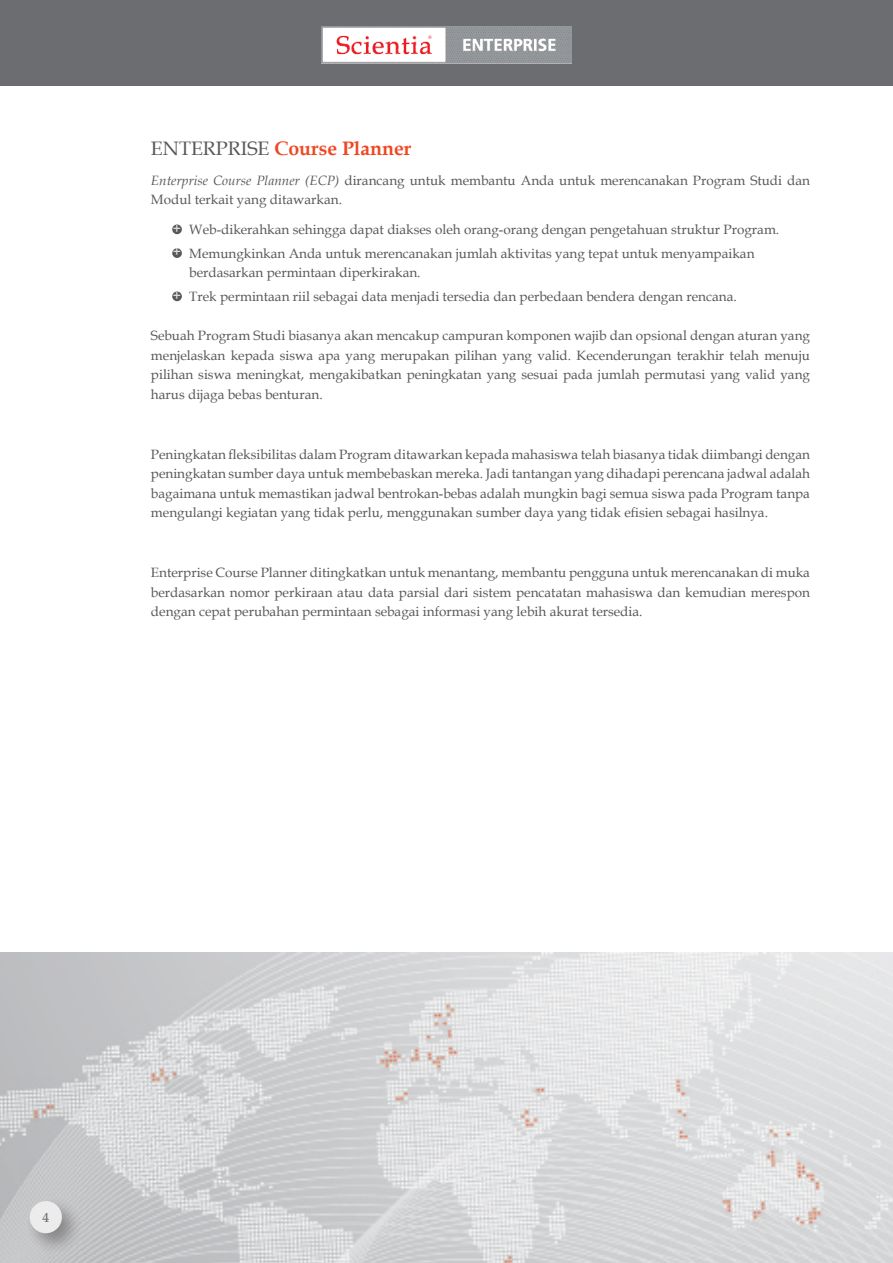
<style>
.page{position:relative;width:893px;height:1263px;background:#fff}
.page>*{position:absolute;margin:0;border:0;box-sizing:border-box;transform-origin:0 0}
.Product_Name{font:700 19.5px "Book Antiqua";color:#ef4722}
.Product_Name-2{font:19.5px "Book Antiqua";color:#57585a}
.Body_text{font:13.5px/19.5px "Book Antiqua";color:#57585a;text-align:justify}
.Bullet_text{font:13.5px/19.5px "Book Antiqua";color:#57585a}
.Bullet_text_LAST{font:13.5px "Book Antiqua";color:#57585a}
.t1{font:13.5px "Book Antiqua";color:#231f20}
.s1{font-style:italic}
.s2{font-weight:700;color:#dcdddf}
</style>
<div class="page">
<img style="left:0;top:952px;width:893px;height:311px">
<div style="left:0;top:0;width:893px;height:85px;background:#6c6d70"></div>
<img style="left:322px;top:27px;width:249px;height:37px">
<div style="left:23px;top:1195px;width:60px;height:59px;background:#231f20;opacity:.5"></div>
<div style="left:30px;top:1201px;width:32px;height:32px;background:#ececed;border-radius:50%"></div>
<div style="left:172px;top:224px;width:10px;height:10px;background:#57585a;border-radius:50%"></div>
<div style="left:172px;top:248px;width:10px;height:10px;background:#57585a;border-radius:50%"></div>
<div style="left:172px;top:291px;width:10px;height:10px;background:#57585a;border-radius:50%"></div>
<p class="Product_Name-2" style="left:151px;top:134px;width:100px">enterprise</p>
<p class="Product_Name" style="left:274px;top:135px;width:139px">Course Planner</p>
<p class="Body_text" style="left:151px;top:170px;width:661px"><span class="s1">Enterprise Course Planner (ECP)</span> dirancang untuk membantu Anda untuk merencanakan Program Studi dan<br>Modul terkait yang ditawarkan.</p>
<p class="Bullet_text" style="left:173px;top:219px;width:608px"><span class="s2">+</span> Web-dikerahkan sehingga dapat diakses oleh orang-orang dengan pengetahuan struktur Program.</p>
<p class="Bullet_text" style="left:189px;top:243px;width:567px;text-indent:-16px"><span class="s2">+</span> Memungkinkan Anda untuk merencanakan jumlah aktivitas yang tepat untuk menyampaikan berdasarkan permintaan diperkirakan.</p>
<p class="Bullet_text_LAST" style="left:173px;top:287px;width:565px"><span class="s2">+</span> Trek permintaan riil sebagai data menjadi tersedia dan perbedaan bendera dengan rencana.</p>
<p class="Body_text" style="left:151px;top:325px;width:661px">Sebuah Program Studi biasanya akan mencakup campuran komponen wajib dan opsional dengan aturan yang menjelaskan kepada siswa apa yang merupakan pilihan yang valid. Kecenderungan terakhir telah menuju pilihan siswa meningkat, mengakibatkan peningkatan yang sesuai pada jumlah permutasi yang valid yang harus dijaga bebas benturan.</p>
<p class="Body_text" style="left:151px;top:444px;width:661px">Peningkatan fleksibilitas dalam Program ditawarkan kepada mahasiswa telah biasanya tidak diimbangi dengan peningkatan sumber daya untuk membebaskan mereka. Jadi tantangan yang dihadapi perencana jadwal adalah bagaimana untuk memastikan jadwal bentrokan-bebas adalah mungkin bagi semua siswa pada Program tanpa mengulangi kegiatan yang tidak perlu, menggunakan sumber daya yang tidak efisien sebagai hasilnya.</p>
<p class="Body_text" style="left:151px;top:562px;width:661px">Enterprise Course Planner ditingkatkan untuk menantang, membantu pengguna untuk merencanakan di muka berdasarkan nomor perkiraan atau data parsial dari sistem pencatatan mahasiswa dan kemudian merespon dengan cepat perubahan permintaan sebagai informasi yang lebih akurat tersedia.</p>
<p class="t1" style="left:42px;top:1208px;width:8px">4</p>
</div>
